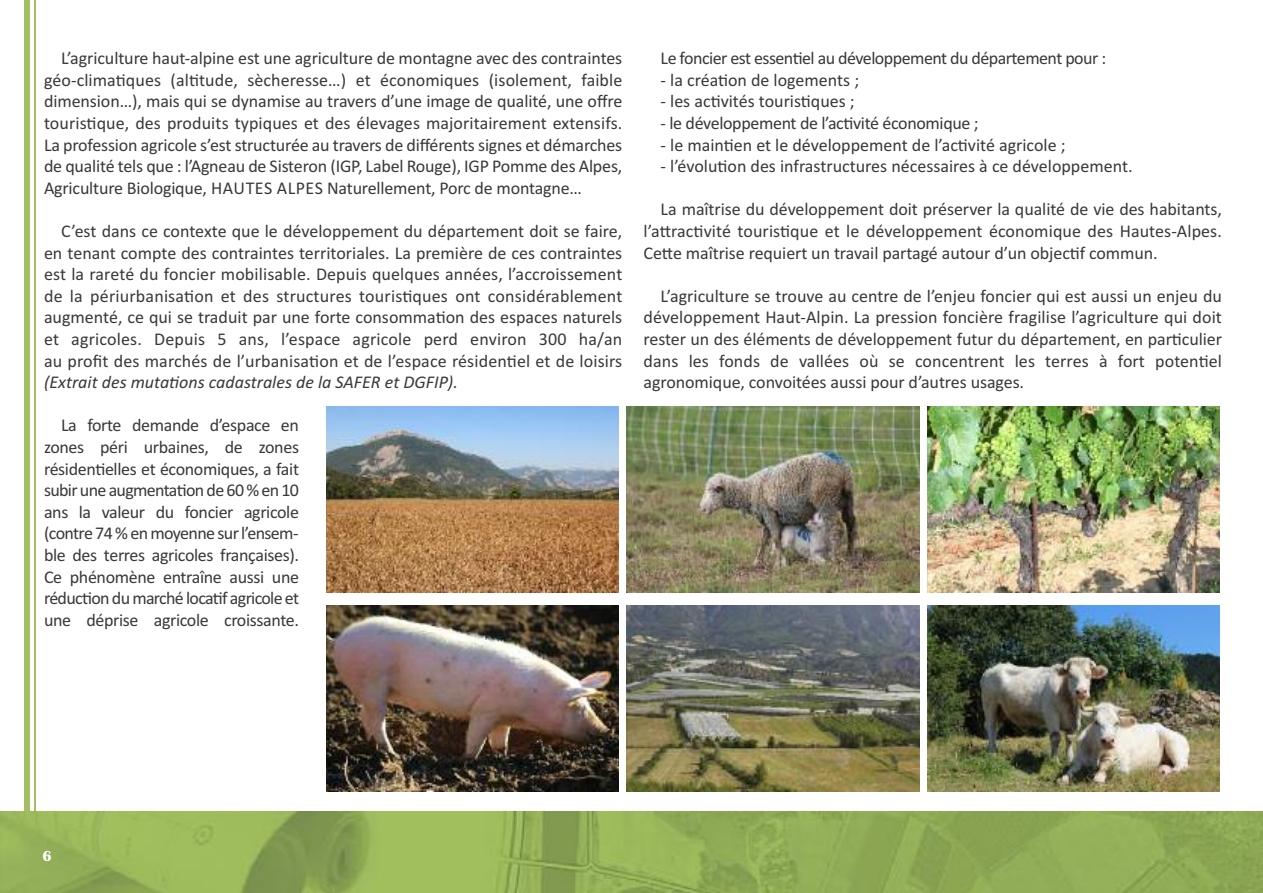
<style>
.page{position:relative;width:1263px;height:893px;background:#fff}
.page>*{position:absolute;margin:0;border:0;box-sizing:border-box;transform-origin:0 0}
.t1{font:18px/21.6px "Calibri";letter-spacing:-.005em;color:#39383a;text-align:justify}
.t2{font:18px "Calibri";letter-spacing:-.03em;color:#39383a}
.t3{font:italic 18px "Calibri";color:#39383a}
.t4{font:700 15px "Britannic";color:#fff}
</style>
<div class="page">
<hr style="left:34px;top:0;width:2px;height:893px;background:#a5bd64">
<div style="left:24px;top:0;width:6px;height:893px;background:#a5bd64"></div>
<img style="left:0;top:812px;width:1263px;height:81px">
<img style="left:326px;top:606px;width:292px;height:186px">
<img style="left:627px;top:606px;width:292px;height:186px">
<img style="left:927px;top:606px;width:293px;height:186px">
<img style="left:326px;top:406px;width:292px;height:186px">
<img style="left:627px;top:406px;width:292px;height:186px">
<img style="left:927px;top:406px;width:293px;height:186px">
<p class="t1" style="left:44px;top:47px;width:580px;text-indent:17px">L’agriculture haut-alpine est une agriculture de montagne avec des contraintes géo-climatiques (altitude, sècheresse…) et économiques (isolement, faible dimension…), mais qui se dynamise au travers d’une image de qualité, une offre touristique, des produits typiques et des élevages majoritairement extensifs.<br>La profession agricole s’est structurée au travers de différents signes et démarches de qualité tels que : l’Agneau de Sisteron (IGP, Label Rouge), IGP Pomme des Alpes, Agriculture Biologique, HAUtES ALPES Naturellement, Porc de montagne…</p>
<p class="t1" style="left:44px;top:220px;width:580px;text-indent:17px">C’est dans ce contexte que le développement du département doit se faire, en tenant compte des contraintes territoriales. La première de ces contraintes est la rareté du foncier mobilisable. Depuis quelques années, l’accroissement de la périurbanisation et des structures touristiques ont considérablement augmenté, ce qui se traduit par une forte consommation des espaces naturels et agricoles. Depuis 5 ans, l’espace agricole perd environ 300 ha/an au profit des marchés de l’urbanisation et de l’espace résidentiel et de loisirs</p>
<p class="t3" style="left:44px;top:371px;width:415px">(Extrait des mutations cadastrales de la SAFER et DGFIP).</p>
<p class="t1" style="left:44px;top:414px;width:257px;text-indent:17px">La forte demande d’espace en zones péri urbaines, de zones résidentielles et économiques, a fait subir une augmentation de 60 % en 10 ans la valeur du foncier agricole (contre 74 % en moyenne sur l’ensem&shy;ble des terres agricoles françaises).<br>Ce phénomène entraîne aussi une réduction du marché locatif agricole et une déprise agricole croissante.</p>
<p class="t2" style="left:661px;top:47px;width:447px">Le foncier est essentiel au développement du département pour :</p>
<p class="t1" style="left:661px;top:69px;width:200px">- la création de logements ;</p>
<p class="t1" style="left:661px;top:90px;width:196px">- les activités touristiques ;</p>
<p class="t1" style="left:661px;top:112px;width:320px">- le développement de l’activité économique ;</p>
<p class="t1" style="left:661px;top:134px;width:406px">- le maintien et le développement de l’activité agricole ;</p>
<p class="t1" style="left:661px;top:155px;width:473px">- l’évolution des infrastructures nécessaires à ce développement.</p>
<p class="t1" style="left:644px;top:198px;width:580px;text-indent:17px">La maîtrise du développement doit préserver la qualité de vie des habitants, l’attractivité touristique et le développement économique des Hautes-Alpes.<br>Cette maîtrise requiert un travail partagé autour d’un objectif commun.</p>
<p class="t1" style="left:644px;top:285px;width:580px;text-indent:17px">L’agriculture se trouve au centre de l’enjeu foncier qui est aussi un enjeu du développement Haut-Alpin. La pression foncière fragilise l’agriculture qui doit rester un des éléments de développement futur du département, en particulier dans les fonds de vallées où se concentrent les terres à fort potentiel agronomique, convoitées aussi pour d’autres usages.</p>
<p class="t4" style="left:43px;top:847px;width:11px">6</p>
</div>
